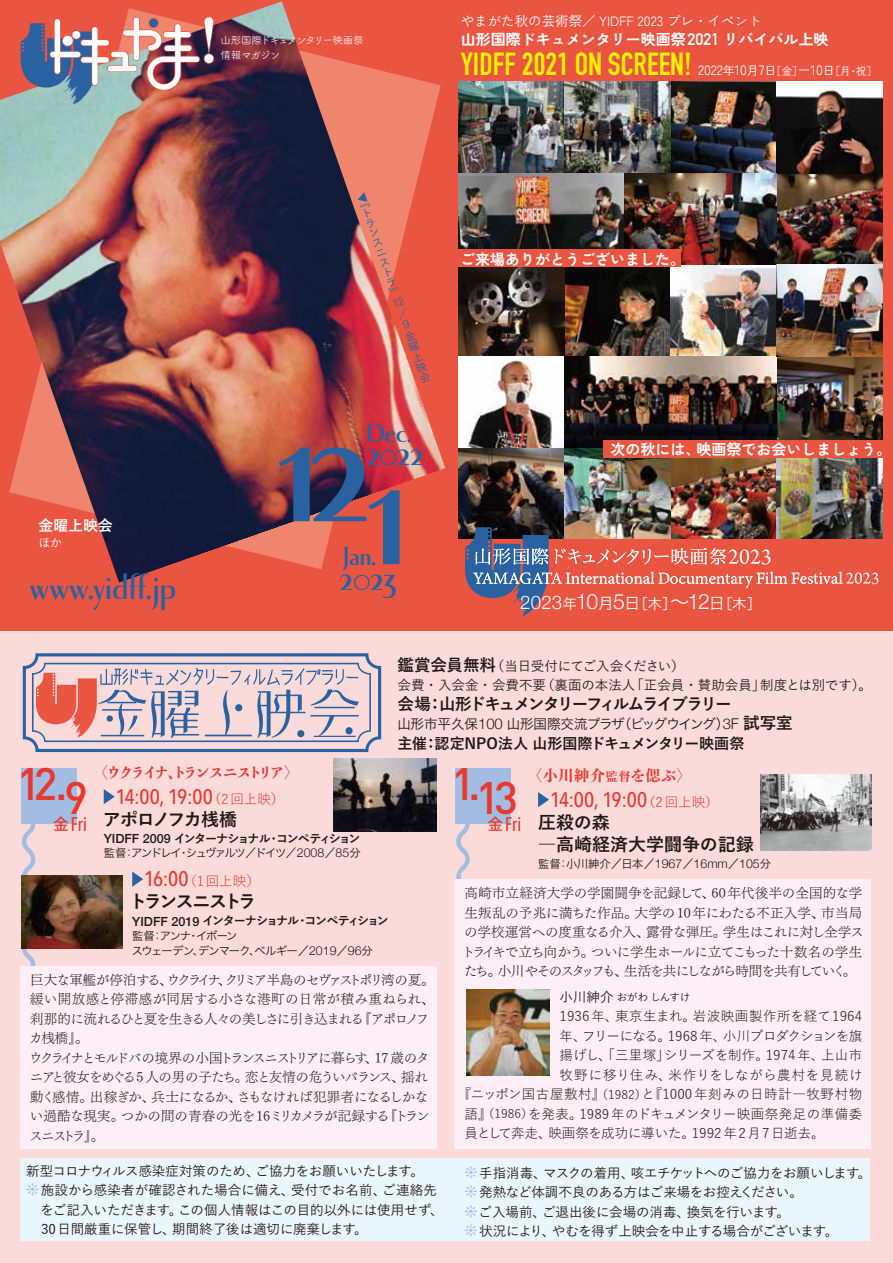
<style>
.page{position:relative;width:893px;height:1263px;background:#ea5541}
.page>*{position:absolute;margin:0;border:0;box-sizing:border-box;transform-origin:0 0}
.t1{font:161.7px "Luna ITCTT Bold";color:#2961a1}
.t2{font:500 45px "DIN Pro";color:#e8382f}
.t3{font:34.5px "Luna ITCTT Bold";letter-spacing:-.035em;color:#2961a1}
.t4{font:33px "Luna ITCTT Bold";color:#2961a1}
.t5{font:700 31.5px "DIN Condensed";color:#fff100}
.t6{font:27px "Luna ITCTT Bold";letter-spacing:-.03em;color:#2961a1}
.t7{font:500 21px "Avenir Next Condensed";letter-spacing:-.02em;color:#e8382f}
.t8{font:500 condensed 19.5px "DIN Pro";letter-spacing:-.005em;color:#e8382f}
.t9{font:700 18px/22.5px "Yu Go";letter-spacing:-.01em;color:#221815}
.t10{font:700 18px "Yu Go";letter-spacing:-.065em;color:#221815}
.t11{font:700 18px "Yu Go";letter-spacing:-.13em;color:#221815}
.t12{font:700 16.5px "Yu Go";letter-spacing:-.12em;color:#221815}
.t13{font:700 15px "Zen Kaku Gothic New";color:#fff}
.t14{font:700 15px "Yu Go";letter-spacing:-.015em;color:#221815}
.t15{font:800 15px "Toppan Bunkyu Midashi Mincho Std N";letter-spacing:-.205em;color:#e8382f}
.t16{font:800 15px "Toppan Bunkyu Midashi Mincho Std N";letter-spacing:-.18em;color:#e8382f}
.t17{font:700 14.85px "Yu Go";color:#fff}
.t18{font:14.25px "Hira Kaku Pro N W3";color:#fff}
.t19{font:13.5px/19.5px "Tsuku Min Pr 6 N L";letter-spacing:-.075em;color:#221815}
.t20{font:500 13.5px/19.5px "Yu Go";letter-spacing:-.005em;color:#221815}
.t21{font:13.5px/19.5px "Tsuku Min Pr 6 N L";letter-spacing:-.015em;color:#221815}
.t22{font:13.5px "Yu Go Pr 6 N";color:#221815}
.t23{font:13.5px "Zen Kaku Gothic New";color:#fff}
.t24{font:13.5px "Yu Go Pr 6 N";letter-spacing:.045em;color:#221815}
.t25{font:13.5px "Hira Kaku Pro N W3";letter-spacing:-.015em;color:#221815}
.t26{font:500 13.5px "Yu Go";letter-spacing:-.025em;color:#221815}
.t27{font:500 13.5px "Yu Go";letter-spacing:.015em;color:#221815}
.t28{font:13.5px "Yu Go Pr 6 N";letter-spacing:-.05em;color:#221815}
.t29{font:13.5px "Yu Go Pr 6 N";letter-spacing:.05em;color:#221815}
.t30{font:13.5px "Yu Go Pr 6 N";color:#e8382f}
.t31{font:700 12px "Yu Go";letter-spacing:-.12em;color:#221815}
.t32{font:500 11.85px "Yu Go";color:#fff}
.t33{font:11.25px/15px "Hira Kaku Pro N W3";letter-spacing:-.07em;color:#221815}
.t34{font:11.25px "Hira Kaku Pro N W3";letter-spacing:-.12em;color:#221815}
.t35{font:11.25px "Hira Kaku Pro N W3";letter-spacing:-.09em;color:#221815}
.t36{font:500 10.95px/10.4px "Yu Go";color:#2961a1;text-align:justify}
.t37{font:10.5px/15px "Apple Tsuku B Rd Gothic";letter-spacing:-.09em;color:#fff}
.t38{font:500 10.5px "Yu Go";letter-spacing:-.025em;color:#221815}
.s1{font-family:"DIN Alternate";font-size:16.5px}
.s2{font-size:12px}
.s3{font-size:10.5px}
.s4{font-family:"Koz Go Pro"}
.s5{font-family:"Helvetica Neue";font-weight:300;font-size:18.75px}
.s6{font-family:"Helvetica Neue";font-weight:300;font-size:21.15px}
.s7{font-size:15.6px}
.s8{font-size:19.2px}
.s9{font-weight:700;font-size:16.5px}
.s10{font-family:"Helvetica Neue";font-weight:300;font-size:14.85px}
.s11{font-family:"Yu Go";font-weight:700;font-size:16.5px}
.s12{font-family:"Source Han Sans JP";font-stretch:normal;font-size:15.9px}
.s13{font-family:"Yu Go Pr 6 N";font-weight:400;font-size:13.5px}
.s14{font-family:"Helvetica Neue";font-weight:500;font-size:12.6px}
.s15{font-family:"Helvetica Neue";font-weight:300;font-size:12.3px}
.s16{font-family:"Avenir Next Condensed";font-weight:500;font-size:21px}
.s17{font-size:13.5px}
.s18{color:#a3bce2}
</style>
<div class="page">
<img style="left:0;top:1px;width:445px;height:582px">
<div style="left:0;top:631px;width:893px;height:632px;background:#fadbda"></div>
<img style="left:21px;top:17px;width:193px;height:88px">
<svg style="left:204px;top:17px;width:9px;height:34px"></svg>
<div style="left:204px;top:54px;width:9px;height:9px;background:#fff;border-radius:50%"></div>
<img style="left:458px;top:82px;width:318px;height:91px">
<img style="left:458px;top:356px;width:424px;height:183px">
<svg style="left:22px;top:824px;width:13px;height:143px"></svg>
<div style="left:20px;top:967px;width:417px;height:182px;background:#fdeff5"></div>
<div style="left:21px;top:768px;width:55px;height:56px;background:#a3bce2"></div>
<svg style="left:104px;top:789px;width:11px;height:15px"></svg>
<svg style="left:132px;top:871px;width:11px;height:16px"></svg>
<svg style="left:23px;top:653px;width:358px;height:99px"></svg>
<svg style="left:456px;top:824px;width:14px;height:56px"></svg>
<div style="left:455px;top:880px;width:416px;height:269px;background:#fdeff5"></div>
<div style="left:455px;top:768px;width:56px;height:56px;background:#a3bce2"></div>
<svg style="left:538px;top:792px;width:11px;height:15px"></svg>
<div style="left:20px;top:1158px;width:850px;height:82px;background:#eaf6fd"></div>
<img style="left:467px;top:990px;width:82px;height:85px">
<img style="left:760px;top:774px;width:112px;height:77px">
<img style="left:21px;top:876px;width:102px;height:72px">
<img style="left:333px;top:759px;width:103px;height:72px">
<img style="left:458px;top:173px;width:166px;height:76px">
<img style="left:458px;top:265px;width:318px;height:91px">
<img style="left:776px;top:82px;width:106px;height:274px">
<img style="left:624px;top:173px;width:152px;height:92px">
<div style="left:457px;top:249px;width:224px;height:18px;background:#ea5541"></div>
<div style="left:603px;top:440px;width:282px;height:18px;background:#ea5541"></div>
<svg style="left:464px;top:527px;width:414px;height:89px"></svg>
<svg style="left:356px;top:192px;width:16px;height:26px"></svg>
<svg style="left:392px;top:296px;width:18px;height:33px"></svg>
<p class="t37" style="left:220px;top:32px;width:145px">山形国際ドキュメンタリー映画祭情報マガジン</p>
<p class="t23" style="left:461px;top:13px;width:302px">やまがた秋の芸術祭／ YIDFF 2023 プレ・イベント</p>
<p class="t13" style="left:461px;top:30px;width:369px">山形国際ドキュメンタリー映画祭<span class="s1">2021</span> リバイバル上映</p>
<h3 class="t5" style="left:461px;top:43px;width:233px">YIDFF 2021 ON SCREEN!</h3>
<p class="t23" style="left:698px;top:62px;width:180px">2022<span class="s2">年</span>10<span class="s2">月</span>7<span class="s2">日</span><span class="s3">［金］</span><span class="s4">－</span>10<span class="s2">日</span><span class="s3">［月・祝］</span></p>
<p class="t17" style="left:39px;top:517px;width:76px">金曜上映会</p>
<p class="t32" style="left:39px;top:531px;width:25px">ほか</p>
<h3 class="t4" style="left:30px;top:571px;width:148px">www.yidff.jp</h3>
<p class="t36" style="left:363px;top:219px;width:7px;rotate:-19deg">ランスニストラ』</p>
<p class="t36" style="left:403px;top:332px;width:7px;line-height:10.9px;rotate:-19deg">金曜上映会</p>
<h3 class="t6" style="left:366px;top:419px;width:48px">Dec.</h3>
<h1 class="t1" style="left:277px;top:381px;width:97px">12</h1>
<h3 class="t3" style="left:366px;top:435px;width:59px">2022</h3>
<h1 class="t1" style="left:367px;top:424px;width:48px">1</h1>
<h3 class="t3" style="left:339px;top:560px;width:59px">2023</h3>
<h3 class="t6" style="left:343px;top:542px;width:35px">Jan.</h3>
<p class="t13" style="left:460px;top:250px;width:226px">ご来場ありがとうございました。</p>
<p class="t13" style="left:610px;top:440px;width:283px">次の秋には、映画祭でお会いしましょう。</p>
<p class="t18" style="left:520px;top:591px;width:243px"><span class="s5">2023</span>年<span class="s6">10</span><span class="s7">月</span><span class="s6">5</span><span class="s7">日</span>［木］<span class="s8">～</span><span class="s6">12</span><span class="s7">日</span>［木］</p>
<p class="t20" style="left:398px;top:654px;width:476px"><span class="s9">鑑賞会員無料</span>（当日受付にてご入会ください）<br>会費・入会金・会費不要（裏面の本法人「正会員・賛助会員」制度とは別です）。</p>
<p class="t12" style="left:398px;top:694px;width:336px">会場：山形ドキュメンタリーフィルムライブラリー</p>
<p class="t25" style="left:397px;top:712px;width:397px">山形市平久保<span class="s10">100</span> 山形国際交流プラザ（ビッグウイング）<span class="s10">3F</span> <span class="s11">試写室</span></p>
<p class="t14" style="left:398px;top:735px;width:348px">主催：認定NPO法人 山形国際ドキュメンタリー映画祭</p>
<p class="t15" style="left:93px;top:761px;width:208px">〈ウクライナ、トランスニストリア〉</p>
<h2 class="t2" style="left:451px;top:748px;width:31px">1.</h2>
<p class="t16" style="left:527px;top:764px;width:166px">〈小川紳介<span class="s2">監督</span>を偲ぶ〉</p>
<h2 class="t2" style="left:17px;top:748px;width:52px">12.</h2>
<h3 class="t8" style="left:53px;top:810px;width:35px"><span class="s12">金</span>Fri</h3>
<h2 class="t2" style="left:476px;top:761px;width:44px">13</h2>
<h2 class="t2" style="left:64px;top:761px;width:25px">9</h2>
<h3 class="t7" style="left:116px;top:784px;width:170px">14:00, 19:00<span class="s13">（2回上映）</span></h3>
<h3 class="t10" style="left:103px;top:809px;width:136px">アポロノフカ桟橋</h3>
<p class="t31" style="left:104px;top:832px;width:258px"><span class="s14">YIDFF 2009</span> インターナショナル・コンペティション</p>
<p class="t34" style="left:104px;top:843px;width:258px">監督：アンドレイ・シュヴァルツ／ドイツ／<span class="s15">2008</span>／<span class="s15">85</span>分</p>
<p class="t30" style="left:144px;top:869px;width:117px"><span class="s16">16:00</span>（1回上映）</p>
<h3 class="t11" style="left:130px;top:891px;width:128px">トランスニストラ</h3>
<p class="t31" style="left:132px;top:914px;width:258px"><span class="s14">YIDFF 2019</span> インターナショナル・コンペティション</p>
<p class="t33" style="left:132px;top:927px;width:243px">監督：アンナ・イボーン<br>スウェーデン、デンマーク、ベルギー／<span class="s15">2019</span>／<span class="s15">96</span>分</p>
<h3 class="t7" style="left:550px;top:787px;width:170px">14:00, 19:00<span class="s13">（2回上映）</span></h3>
<h3 class="t9" style="left:538px;top:811px;width:217px">圧殺の森<br>―高崎経済大学闘争の記録</h3>
<p class="t35" style="left:538px;top:854px;width:234px">監督：小川紳介／日本／<span class="s15">1967</span>／<span class="s15">16mm</span>／<span class="s15">105</span>分</p>
<h3 class="t8" style="left:488px;top:810px;width:35px"><span class="s12">金</span>Fri</h3>
<p class="t21" style="left:462px;top:882px;width:404px">高崎市立経済大学の学園闘争を記録して、60年代後半の全国的な学生叛乱の予兆に満ちた作品。大学の10年にわたる不正入学、市当局の学校運営への度重なる介入、露骨な弾圧。学生はこれに対し全学ストライキで立ち向かう。ついに学生ホールに立てこもった十数名の学生たち。小川やそのスタッフも、生活を共にしながら時間を共有していく。</p>
<p class="t38" style="left:560px;top:987px;width:132px"><span class="s17">小川紳介</span> おがわ しんすけ</p>
<p class="t22" style="left:560px;top:1004px;width:304px">1936年、東京生まれ。岩波映画製作所を経て1964</p>
<p class="t28" style="left:560px;top:1023px;width:304px">年、フリーになる。1968 年、小川プロダクションを旗</p>
<p class="t22" style="left:560px;top:1043px;width:304px">揚げし、「三里塚」シリーズを制作。1974年、上山市</p>
<p class="t29" style="left:560px;top:1062px;width:304px">牧野に移り住み、米作りをしながら農村を見続け</p>
<p class="t24" style="left:458px;top:1082px;width:406px">『ニッポン国古屋敷村』<span class="s2">（1982）</span>と『1000年刻みの日時計―牧野村物</p>
<p class="t22" style="left:465px;top:1101px;width:399px">語』<span class="s2">（1986）</span>を発表。1989年のドキュメンタリー映画祭発足の準備委</p>
<p class="t22" style="left:465px;top:1121px;width:362px">員として奔走、映画祭を成功に導いた。1992年 2月7日逝去。</p>
<p class="t19" style="left:29px;top:968px;width:407px">巨大な軍艦が停泊する、ウクライナ、クリミア半島のセヴァストポリ湾の夏。緩い開放感と停滞感が同居する小さな港町の日常が積み重ねられ、刹那的に流れるひと夏を生きる人々の美しさに引き込まれる『アポロノフカ桟橋』。<br>ウクライナとモルドバの境界の小国トランスニストリアに暮らす、17 歳のタニアと彼女をめぐる 5 人の男の子たち。恋と友情の危ういバランス、揺れ動く感情。出稼ぎか、兵士になるか、さもなければ犯罪者になるしかない過酷な現実。つかの間の青春の光を16ミリカメラが記録する『トランスニストラ』。</p>
<p class="t26" style="left:26px;top:1158px;width:399px">新型コロナウィルス感染症対策のため、ご協力をお願いいたします。</p>
<p class="t27" style="left:26px;top:1178px;width:412px"><span class="s18">❊</span>施設から感染者が確認された場合に備え、受付でお名前、ご連絡先</p>
<p class="t20" style="left:41px;top:1198px;width:405px">をご記入いただきます。この個人情報はこの目的以外には使用せず、</p>
<p class="t20" style="left:41px;top:1218px;width:328px">30日間厳重に保管し、期間終了後は適切に廃棄します。</p>
<p class="t20" style="left:464px;top:1161px;width:408px"><span class="s18">❊</span> 手指消毒、マスクの着用、咳エチケットへのご協力をお願いします。<span class="s18">❊</span>発熱など体調不良のある方はご来場をお控えください。<br><span class="s18">❊</span>ご入場前、ご退出後に会場の消毒、換気を行います。<br><span class="s18">❊</span> 状況により、やむを得ず上映会を中止する場合がございます。</p>
</div>
